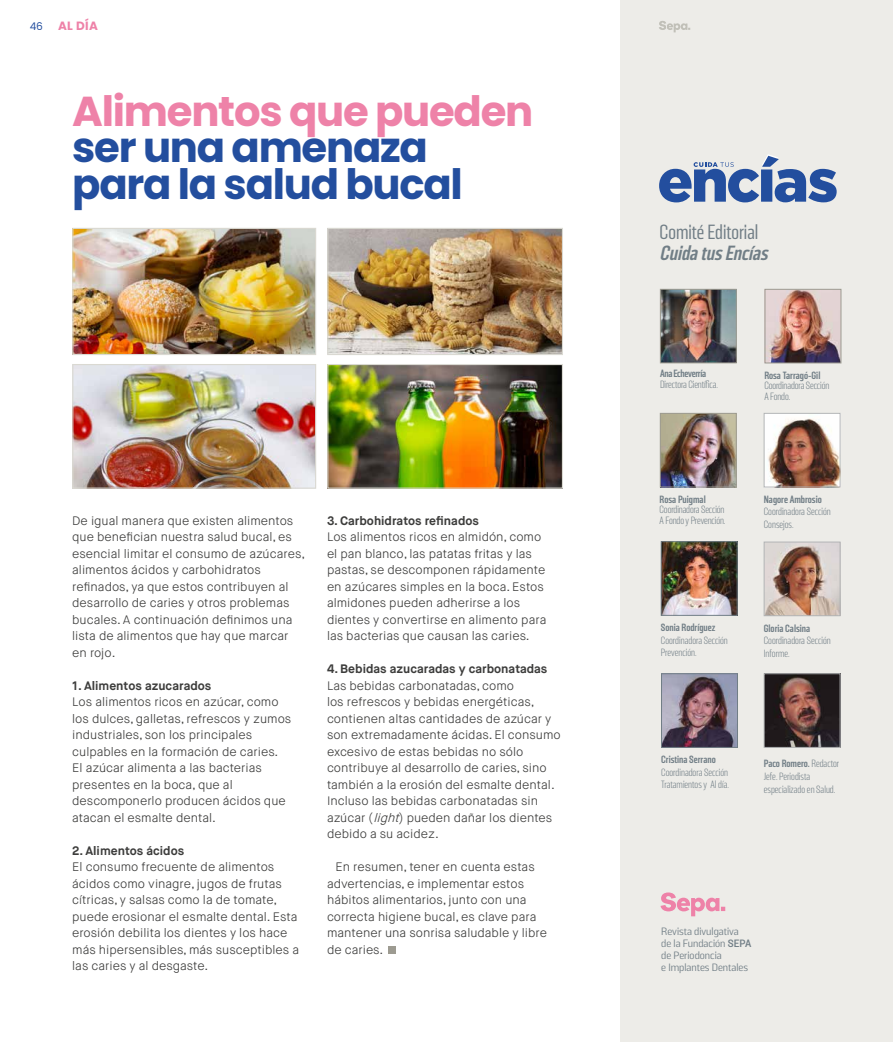
<style>
.page{position:relative;width:893px;height:1042px;background:#fff}
.page>*{position:absolute;margin:0;border:0;box-sizing:border-box;transform-origin:0 0}
.t1{font:700 41.7px/36.6px "Poppins";letter-spacing:-.03em;color:#234e9e}
.t2{font:700 41.7px "Poppins";letter-spacing:-.03em;color:#ee82a8}
.t3{font:20.55px "Solido Condensed";color:#717e86}
.t4{font:italic 700 20.55px "Solido Condensed";color:#717e86}
.t5{font:300 12.3px/16.5px "Maison Neue";color:#3c3c3b}
.t6{font:700 12.3px "Maison Neue";color:#3c3c3b}
.t7{font:700 12px "Poppins";color:#ee82a8}
.t8{font:10.65px/12px "Solido";color:#717e86}
.t9{font:300 10.5px/12.6px "Solido Condensed";color:#717e86}
.t10{font:700 10.5px "Solido Condensed";color:#717e86}
.t11{font:700 10.5px "Solido Condensed";letter-spacing:-.03em;color:#717e86}
.t12{font:10.5px "Poppins";color:#234e9e}
.s1{font-style:italic}
.s2{font-weight:700}
</style>
<div class="page">
<div style="left:620px;top:0;width:273px;height:1042px;background:#edece8"></div>
<svg style="left:659px;top:21px;width:31px;height:11px"></svg>
<img style="left:766px;top:675px;width:72px;height:70px">
<div style="left:764px;top:673px;width:76px;height:74px;border:1px solid #b3b5b6"></div>
<img style="left:766px;top:415px;width:72px;height:70px">
<div style="left:764px;top:413px;width:76px;height:74px;border:1px solid #b3b5b6"></div>
<img style="left:663px;top:675px;width:73px;height:70px">
<div style="left:661px;top:673px;width:77px;height:74px;border:1px solid #717e86"></div>
<img style="left:662px;top:291px;width:72px;height:70px">
<div style="left:660px;top:289px;width:76px;height:74px;border:1px solid #9d9b91"></div>
<img style="left:662px;top:415px;width:72px;height:70px">
<div style="left:660px;top:413px;width:76px;height:74px;border:1px solid #9d9b91"></div>
<img style="left:766px;top:544px;width:72px;height:70px">
<div style="left:764px;top:542px;width:76px;height:74px;border:1px solid #b3b5b6"></div>
<svg style="left:660px;top:892px;width:65px;height:24px"></svg>
<img style="left:74px;top:230px;width:240px;height:123px">
<div style="left:72px;top:228px;width:244px;height:127px;border:1px solid #dad9d2"></div>
<div style="left:388px;top:947px;width:8px;height:7px;background:#9d9b91"></div>
<img style="left:74px;top:366px;width:240px;height:121px">
<div style="left:72px;top:364px;width:244px;height:125px;border:1px solid #dad9d2"></div>
<img style="left:329px;top:230px;width:232px;height:123px">
<div style="left:327px;top:228px;width:236px;height:127px;border:1px solid #dad9d2"></div>
<img style="left:329px;top:366px;width:232px;height:121px">
<div style="left:327px;top:364px;width:236px;height:125px;border:1px solid #dad9d2"></div>
<img style="left:663px;top:543px;width:72px;height:70px">
<div style="left:661px;top:541px;width:76px;height:74px;border:1px solid #717e86"></div>
<svg style="left:659px;top:154px;width:178px;height:48px"></svg>
<img style="left:767px;top:291px;width:72px;height:70px">
<div style="left:765px;top:289px;width:76px;height:74px;border:1px solid #9d9b91"></div>
<p class="t12" style="left:30px;top:18px;width:15px">46</p>
<p class="t7" style="left:58px;top:18px;width:42px">AL DÍA</p>
<h1 class="t2" style="left:72px;top:87px;width:463px">Alimentos que pueden</h1>
<h1 class="t1" style="left:72px;top:129px;width:392px">ser una amenaza para la salud bucal</h1>
<p class="t5" style="left:72px;top:512px;width:234px">De igual manera que existen alimentos que benefician nuestra salud bucal, es esencial limitar el consumo de azúcares, alimentos ácidos y carbohidratos refinados, ya que estos contribuyen al desarrollo de caries y otros problemas bucales. A continuación definimos una lista de alimentos que hay que marcar en rojo.</p>
<p class="t6" style="left:72px;top:678px;width:141px">1. Alimentos azucarados</p>
<p class="t5" style="left:72px;top:694px;width:221px">Los alimentos ricos en azúcar, como los dulces, galletas, refrescos y zumos industriales, son los principales culpables en la formación de caries.<br>El azúcar alimenta a las bacterias presentes en la boca, que al descomponerlo producen ácidos que atacan el esmalte dental.</p>
<p class="t6" style="left:72px;top:843px;width:113px">2. Alimentos ácidos</p>
<p class="t5" style="left:72px;top:859px;width:228px">El consumo frecuente de alimentos ácidos como vinagre, jugos de frutas cítricas, y salsas como la de tomate, puede erosionar el esmalte dental. Esta erosión debilita los dientes y los hace más hipersensibles, más susceptibles a las caries y al desgaste.</p>
<p class="t6" style="left:327px;top:513px;width:153px">3. Carbohidratos refinados</p>
<p class="t5" style="left:327px;top:529px;width:221px">Los alimentos ricos en almidón, como el pan blanco, las patatas fritas y las pastas, se descomponen rápidamente en azúcares simples en la boca. Estos almidones pueden adherirse a los dientes y convertirse en alimento para las bacterias que causan las caries.</p>
<p class="t6" style="left:327px;top:661px;width:222px">4. Bebidas azucaradas y carbonatadas</p>
<p class="t5" style="left:327px;top:677px;width:235px">Las bebidas carbonatadas, como<br>los refrescos y bebidas energéticas, contienen altas cantidades de azúcar y son extremadamente ácidas. El consumo excesivo de estas bebidas no sólo contribuye al desarrollo de caries, sino también a la erosión del esmalte dental.<br>Incluso las bebidas carbonatadas sin azúcar (<span class="s1">light</span>) pueden dañar los dientes debido a su acidez.</p>
<p class="t5" style="left:327px;top:859px;width:222px;text-indent:9px">En resumen, tener en cuenta estas advertencias, e implementar estos hábitos alimentarios, junto con una correcta higiene bucal, es clave para mantener una sonrisa saludable y libre de caries.</p>
<h2 class="t3" style="left:660px;top:220px;width:100px">Comité Editorial</h2>
<h2 class="t4" style="left:660px;top:241px;width:115px">CuidatusEncías</h2>
<p class="t11" style="left:660px;top:367px;width:48px">Ana Echeverría</p>
<p class="t9" style="left:660px;top:378px;width:59px">Directora Científica.</p>
<p class="t10" style="left:764px;top:369px;width:58px">Rosa Tarragó-Gil</p>
<p class="t9" style="left:764px;top:381px;width:66px;line-height:10.5px">Coordinadora Sección<br>A Fondo.</p>
<p class="t10" style="left:660px;top:493px;width:48px">Rosa Puigmal</p>
<p class="t9" style="left:660px;top:505px;width:67px;line-height:10.5px">Coordinadora Sección<br>A Fondo y Prevención.</p>
<p class="t10" style="left:764px;top:493px;width:59px">Nagore Ambrosio</p>
<p class="t9" style="left:764px;top:506px;width:68px">Coordinadora Sección<br>Consejos.</p>
<p class="t10" style="left:661px;top:621px;width:56px">Sonia Rodríguez</p>
<p class="t9" style="left:661px;top:634px;width:68px">Coordinadora Sección<br>Prevención.</p>
<p class="t10" style="left:764px;top:622px;width:48px">Gloria Calsina</p>
<p class="t9" style="left:764px;top:635px;width:68px">Coordinadora Sección<br>Informe.</p>
<p class="t10" style="left:661px;top:754px;width:56px">Cristina Serrano</p>
<p class="t9" style="left:661px;top:766px;width:69px">Coordinadora Sección<br>Tratamientos y Al día.</p>
<p class="t9" style="left:764px;top:758px;width:77px"><span class="s2">Paco Romero.</span> Redactor<br>Jefe. Periodista especializado en Salud.</p>
<p class="t8" style="left:661px;top:925px;width:91px">Revista divulgativa de la Fundación <span class="s2">SEPA </span>de Periodoncia<br>e Implantes Dentales</p>
</div>
